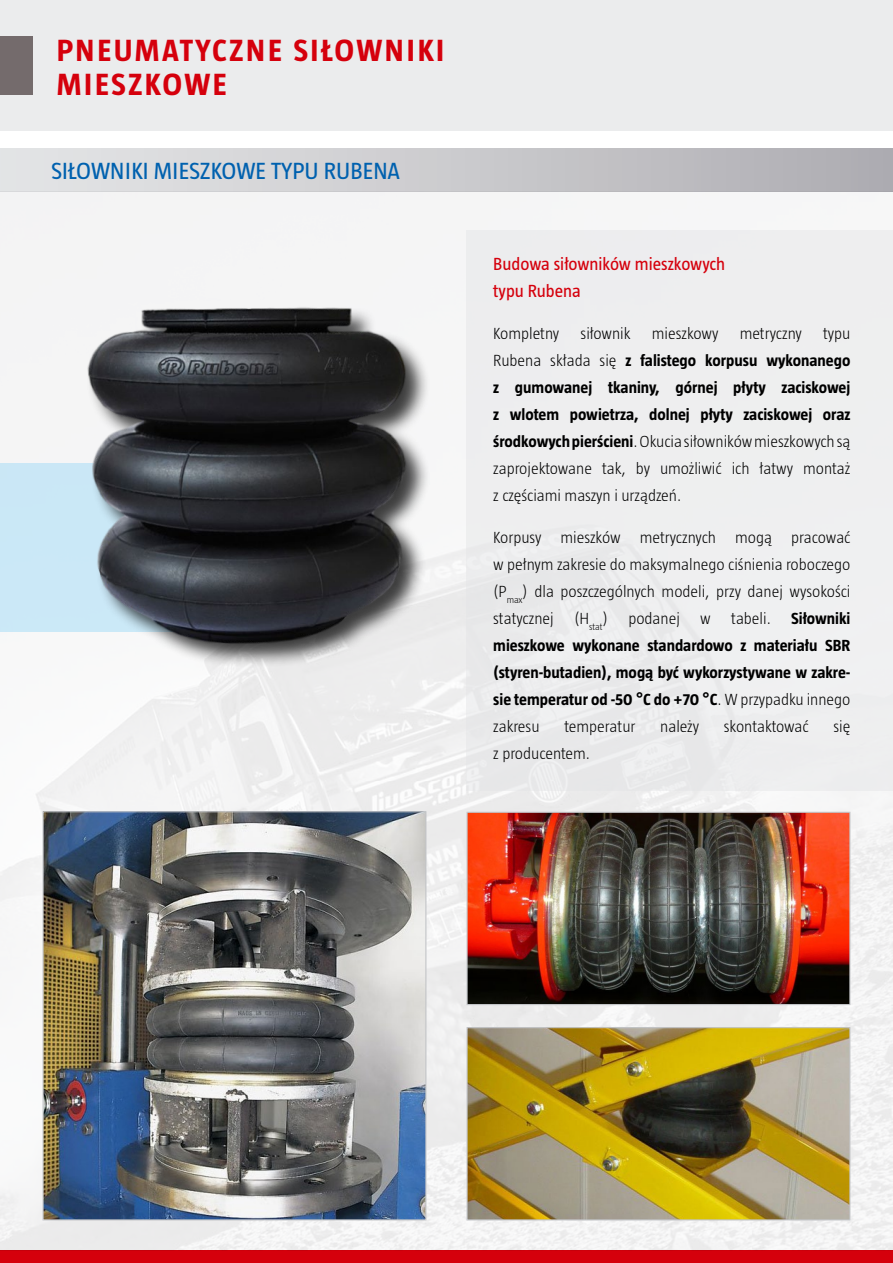
<style>
.page{position:relative;width:893px;height:1263px;background:#fff}
.page>*{position:absolute;margin:0;border:0;box-sizing:border-box;transform-origin:0 0}
.t1{font:700 31.5px/34.5px "Taz";letter-spacing:.075em;color:#d5000c}
.t2{font:24px "Taz";color:#0061af}
.t3{font:18px/27px "Taz";color:#d5000c}
.t4{font:300 16.5px/27px "Taz";color:#000;text-align:justify}
.t5{font:700 16.5px/27px "Taz";color:#000;text-align:justify}
.s1{font-weight:300}
.s2{font-weight:700}
</style>
<div class="page">
<div style="left:0;top:0;width:893px;height:131px;background:#ebeced"></div>
<div style="left:0;top:149px;width:893px;height:42px;background:linear-gradient(to right,#e6e7e8,#afadb3)"></div>
<div style="left:0;top:36px;width:32px;height:59px;background:#746b6c"></div>
<div style="left:0;top:1250px;width:893px;height:13px;background:#d5000c"></div>
<img style="left:0;top:191px;width:893px;height:1059px">
<div style="left:0;top:463px;width:295px;height:168px;background:#cae8f7"></div>
<div style="left:466px;top:231px;width:427px;height:560px;background:#eeeeef"></div>
<img style="left:468px;top:814px;width:380px;height:189px">
<div style="left:466px;top:812px;width:384px;height:193px;border:1px solid #c3c5c8"></div>
<img style="left:468px;top:1029px;width:380px;height:189px">
<div style="left:466px;top:1027px;width:384px;height:193px;border:1px solid #c3c5c8"></div>
<img style="left:43px;top:282px;width:423px;height:380px">
<img style="left:45px;top:813px;width:379px;height:405px">
<div style="left:43px;top:811px;width:383px;height:409px;border:1px solid #c3c5c8"></div>
<h1 class="t1" style="left:57px;top:32px;width:389px">PNEUMATYCZNE SIŁOWNIKI<br>MIESZKOWE</h1>
<h2 class="t2" style="left:51px;top:158px;width:351px">SIŁOWNIKI MIESZKOWE TYPU RUBENA</h2>
<p class="t3" style="left:493px;top:250px;width:233px">Budowa siłowników mieszkowych typu Rubena</p>
<p class="t4" style="left:493px;top:320px;width:67px">Kompletny</p>
<p class="t4" style="left:580px;top:320px;width:52px">siłownik</p>
<p class="t4" style="left:652px;top:320px;width:68px">mieszkowy</p>
<p class="t4" style="left:740px;top:320px;width:64px">metryczny</p>
<p class="t5" style="left:493px;top:320px;width:359px;text-indent:330px"><span class="s1">typu Rubena składa się</span> z falistego korpusu wykonanego z gumowanej tkaniny, górnej płyty zaciskowej z wlotem powietrza, dolnej płyty zaciskowej oraz środkowych pierścieni<span class="s1">. Okucia siłowników mieszkowych są zaprojektowane tak, by umożliwić ich łatwy montaż z częściami maszyn i urządzeń.</span></p>
<p class="t4" style="left:493px;top:524px;width:359px">Korpusy mieszków metrycznych mogą pracować w pełnym zakresie do maksymalnego ciśnienia roboczego (P<sub>max</sub>) dla poszczególnych modeli, przy danej wysokości statycznej (H<sub>stat</sub>) podanej w tabeli. <span class="s2">Siłowniki mieszkowe wykonane standardowo z materiału SBR (styren-butadien), mogą być wykorzystywane w zakre&shy;sie temperatur od -50 °C do +70 °C</span>. W przypadku innego zakresu</p>
<p class="t4" style="left:564px;top:713px;width:73px">temperatur</p>
<p class="t4" style="left:660px;top:713px;width:40px">należy</p>
<p class="t4" style="left:724px;top:713px;width:87px">skontaktować</p>
<p class="t4" style="left:833px;top:713px;width:19px">się</p>
<p class="t4" style="left:493px;top:740px;width:98px">z producentem.</p>
</div>
